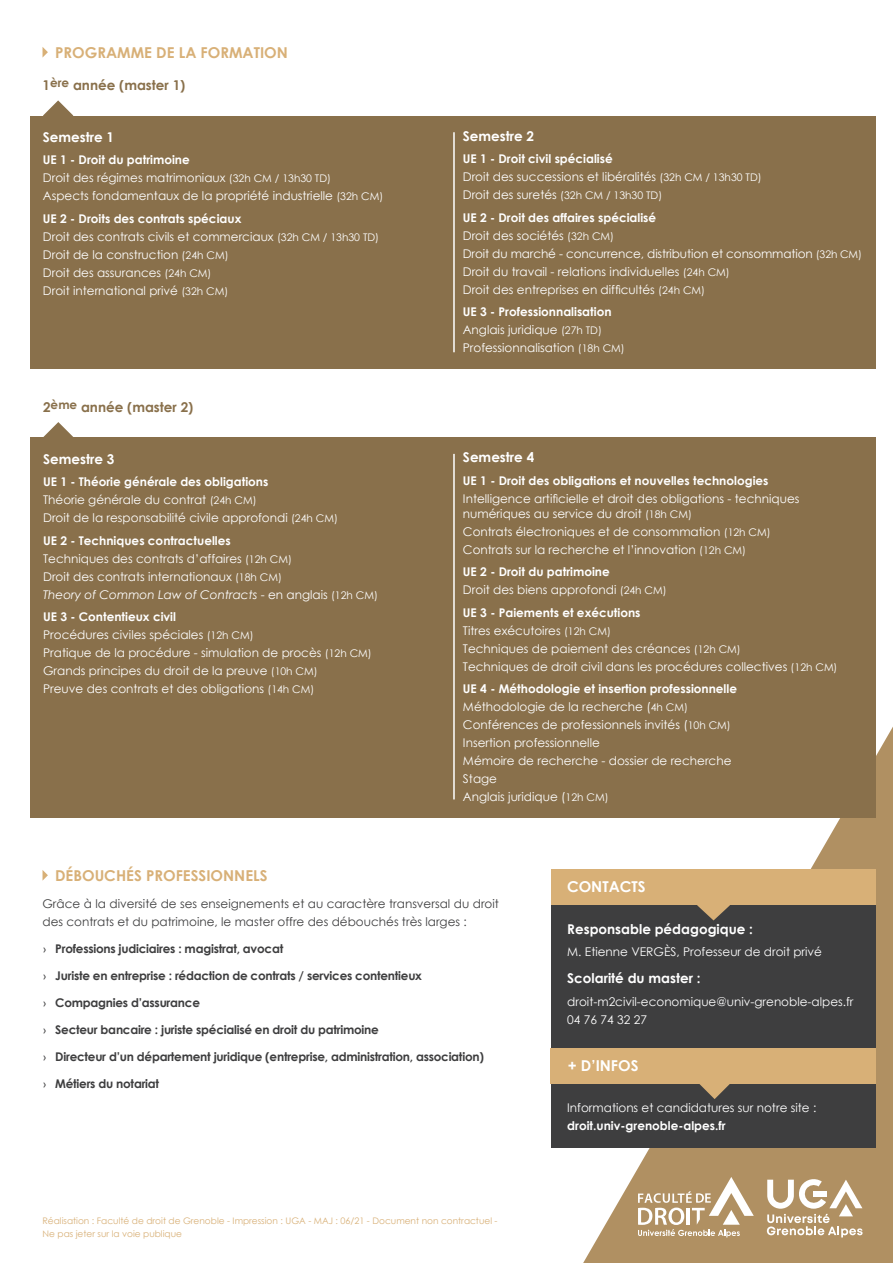
<style>
.page{position:relative;width:893px;height:1263px;background:#fff}
.page>*{position:absolute;margin:0;border:0;box-sizing:border-box;transform-origin:0 0}
.t1{font:700 15px "Century Gothic";color:#d8b077}
.t2{font:700 15px "Century Gothic";color:#fff}
.t3{font:700 13.5px "Century Gothic";color:#fff}
.t4{font:700 13.5px "Century Gothic";color:#89704b}
.t5{font:12px/18px "Century Gothic";color:#fff}
.t6{font:700 12px "Century Gothic";color:#fff}
.t7{font:700 12px "Century Gothic";letter-spacing:-.02em;color:#3e3e3f}
.t8{font:12px/18px "Century Gothic";color:#3e3e3f}
.t9{font:italic 12px "Century Gothic";color:#fff}
.t10{font:9px "Century Gothic";color:#d8b077}
.s1{font-size:10.5px}
.s2{font-style:normal}
.s3{font-style:normal;font-size:10.5px}
.s4{font-family:"Calibri";font-weight:400}
</style>
<div class="page">
<svg style="left:583px;top:727px;width:310px;height:536px;fill:#b09062"></svg>
<div style="left:551px;top:904px;width:325px;height:244px;background:#3e3e3f"></div>
<div style="left:551px;top:870px;width:325px;height:35px;background:#d8b077"></div>
<svg style="left:697px;top:905px;width:33px;height:15px"></svg>
<svg style="left:43px;top:870px;width:5px;height:10px"></svg>
<svg style="left:43px;top:100px;width:30px;height:16px"></svg>
<div style="left:30px;top:116px;width:846px;height:252px;background:#89704b"></div>
<hr style="left:453px;top:132px;width:2px;height:220px;background:#fff">
<svg style="left:43px;top:47px;width:5px;height:10px"></svg>
<svg style="left:43px;top:422px;width:30px;height:15px"></svg>
<div style="left:30px;top:437px;width:846px;height:381px;background:#89704b"></div>
<hr style="left:453px;top:454px;width:2px;height:345px;background:#fff">
<div style="left:551px;top:1048px;width:325px;height:36px;background:#d8b077"></div>
<svg style="left:699px;top:1084px;width:31px;height:15px"></svg>
<svg style="left:638px;top:1177px;width:116px;height:60px"></svg>
<svg style="left:767px;top:1177px;width:95px;height:60px"></svg>
<p class="t1" style="left:55px;top:41px;width:234px">PROGRAMME DE LA FORMATION</p>
<p class="t4" style="left:43px;top:75px;width:144px">1<sup>ère</sup> année (master 1)</p>
<p class="t3" style="left:43px;top:127px;width:73px">Semestre 1</p>
<p class="t6" style="left:43px;top:151px;width:148px">UE 1 - Droit du patrimoine</p>
<p class="t5" style="left:43px;top:169px;width:290px">Droit des régimes matrimoniaux <span class="s1">(32h CM / 13h30 TD)</span></p>
<p class="t5" style="left:43px;top:187px;width:342px">Aspects fondamentaux de la propriété industrielle <span class="s1">(32h CM)</span></p>
<p class="t6" style="left:43px;top:209px;width:200px">UE 2 - Droits des contrats spéciaux</p>
<p class="t5" style="left:43px;top:227px;width:338px">Droit des contrats civils et commerciaux <span class="s1">(32h CM / 13h30 TD)<br></span>Droit de la construction <span class="s1">(24h CM)</span></p>
<p class="t5" style="left:43px;top:263px;width:170px">Droit des assurances <span class="s1">(24h CM)</span></p>
<p class="t5" style="left:43px;top:281px;width:187px">Droit international privé <span class="s1">(32h CM)</span></p>
<p class="t4" style="left:43px;top:397px;width:152px">2<sup>ème</sup> année (master 2)</p>
<p class="t3" style="left:43px;top:448px;width:73px">Semestre 3</p>
<p class="t6" style="left:43px;top:473px;width:227px">UE 1 - Théorie générale des obligations</p>
<p class="t5" style="left:43px;top:490px;width:215px">Théorie générale du contrat <span class="s1">(24h CM)</span></p>
<p class="t5" style="left:43px;top:508px;width:296px">Droit de la responsabilité civile approfondi <span class="s1">(24h CM)</span></p>
<p class="t6" style="left:43px;top:531px;width:189px">UE 2 - Techniques contractuelles</p>
<p class="t5" style="left:43px;top:549px;width:250px">Techniques des contrats d’affaires <span class="s1">(12h CM)</span></p>
<p class="t5" style="left:43px;top:567px;width:240px">Droit des contrats internationaux <span class="s1">(18h CM)</span></p>
<p class="t9" style="left:43px;top:586px;width:336px">Theory of Common Law of Contracts <span class="s2">- en anglais</span> <span class="s3">(12h CM)</span></p>
<p class="t6" style="left:43px;top:608px;width:134px">UE 3 - Contentieux civil</p>
<p class="t5" style="left:43px;top:625px;width:212px">Procédures civiles spéciales <span class="s1">(12h CM)</span></p>
<p class="t5" style="left:43px;top:643px;width:330px">Pratique de la procédure - simulation de procès <span class="s1">(12h CM)</span></p>
<p class="t5" style="left:43px;top:661px;width:276px">Grands principes du droit de la preuve <span class="s1">(10h CM)</span></p>
<p class="t5" style="left:43px;top:679px;width:273px">Preuve des contrats et des obligations <span class="s1">(14h CM)</span></p>
<p class="t3" style="left:463px;top:126px;width:73px">Semestre 2</p>
<p class="t6" style="left:463px;top:150px;width:151px">UE 1 - Droit civil spécialisé</p>
<p class="t5" style="left:463px;top:168px;width:300px">Droit des successions et libéralités <span class="s1">(32h CM / 13h30 TD)</span></p>
<p class="t5" style="left:463px;top:186px;width:201px">Droit des suretés <span class="s1">(32h CM / 13h30 TD)</span></p>
<p class="t6" style="left:463px;top:208px;width:195px">UE 2 - Droit des affaires spécialisé</p>
<p class="t5" style="left:463px;top:226px;width:153px">Droit des sociétés <span class="s1">(32h CM)</span></p>
<p class="t5" style="left:463px;top:244px;width:401px">Droit du marché - concurrence, distribution et consommation <span class="s1">(32h CM)<br></span>Droit du travail - relations individuelles <span class="s1">(24h CM)</span></p>
<p class="t5" style="left:463px;top:280px;width:244px">Droit des entreprises en difficultés <span class="s1">(24h CM)</span></p>
<p class="t6" style="left:463px;top:303px;width:150px">UE 3 - Professionnalisation</p>
<p class="t5" style="left:463px;top:321px;width:141px">Anglais juridique <span class="s1">(27h TD)</span></p>
<p class="t5" style="left:463px;top:339px;width:164px">Professionnalisation <span class="s1">(18h CM)</span></p>
<p class="t3" style="left:463px;top:447px;width:73px">Semestre 4</p>
<p class="t6" style="left:463px;top:471px;width:307px">UE 1 - Droit des obligations et nouvelles technologies</p>
<p class="t5" style="left:463px;top:491px;width:338px;line-height:15px">Intelligence artificielle et droit des obligations - techniques numériques au service du droit <span class="s1">(18h CM)</span></p>
<p class="t5" style="left:463px;top:522px;width:309px">Contrats électroniques et de consommation <span class="s1">(12h CM)</span></p>
<p class="t5" style="left:463px;top:540px;width:285px">Contrats sur la recherche et l’innovation <span class="s1">(12h CM)</span></p>
<p class="t6" style="left:463px;top:563px;width:148px">UE 2 - Droit du patrimoine</p>
<p class="t5" style="left:463px;top:581px;width:205px">Droit des biens approfondi <span class="s1">(24h CM)</span></p>
<p class="t6" style="left:463px;top:603px;width:179px">UE 3 - Paiements et exécutions</p>
<p class="t5" style="left:463px;top:621px;width:149px">Titres exécutoires <span class="s1">(12h CM)</span></p>
<p class="t5" style="left:463px;top:639px;width:279px">Techniques de paiement des créances <span class="s1">(12h CM)</span></p>
<p class="t5" style="left:463px;top:657px;width:376px">Techniques de droit civil dans les procédures collectives <span class="s1">(12h CM)</span></p>
<p class="t6" style="left:463px;top:680px;width:276px">UE 4 - Méthodologie et insertion professionnelle</p>
<p class="t5" style="left:463px;top:698px;width:226px">Méthodologie de la recherche (<span class="s1">4h CM)</span></p>
<p class="t5" style="left:463px;top:716px;width:269px">Conférences de professionnels invités (<span class="s1">10h CM)</span></p>
<p class="t5" style="left:463px;top:734px;width:138px">Insertion professionnelle</p>
<p class="t5" style="left:463px;top:752px;width:270px">Mémoire de recherche - dossier de recherche</p>
<p class="t5" style="left:463px;top:770px;width:36px">Stage</p>
<p class="t5" style="left:463px;top:788px;width:147px">Anglais juridique (<span class="s1">12h CM)</span></p>
<p class="t1" style="left:55px;top:864px;width:214px">DÉBOUCHÉS PROFESSIONNELS</p>
<p class="t8" style="left:43px;top:894px;width:458px">Grâce à la diversité de ses enseignements et au caractère transversal du droit des contrats et du patrimoine, le master offre des débouchés très larges :</p>
<p class="t7" style="left:43px;top:940px;width:242px"><span class="s4">›</span> Professions judiciaires : magistrat, avocat</p>
<p class="t7" style="left:43px;top:967px;width:381px"><span class="s4">›</span> Juriste en entreprise : rédaction de contrats / services contentieux</p>
<p class="t7" style="left:43px;top:994px;width:159px"><span class="s4">›</span> Compagnies d’assurance</p>
<p class="t7" style="left:43px;top:1021px;width:338px"><span class="s4">›</span> Secteur bancaire : juriste spécialisé en droit du patrimoine</p>
<p class="t7" style="left:43px;top:1048px;width:443px"><span class="s4">›</span> Directeur d’un département juridique (entreprise, administration, association)</p>
<p class="t7" style="left:43px;top:1075px;width:118px"><span class="s4">›</span> Métiers du notariat</p>
<p class="t10" style="left:43px;top:1214px;width:457px">Réalisation : Faculté de droit de Grenoble - Impression : UGA - MAJ : 06/21 - Document non contractuel -</p>
<p class="t10" style="left:43px;top:1228px;width:141px">Ne pas jeter sur la voie publique</p>
<p class="t2" style="left:567px;top:875px;width:80px">CONTACTS</p>
<p class="t3" style="left:567px;top:919px;width:187px">Responsable pédagogique :</p>
<p class="t5" style="left:567px;top:943px;width:256px">M. Etienne VERGÈS, Professeur de droit privé</p>
<p class="t3" style="left:567px;top:968px;width:135px">Scolarité du master :</p>
<p class="t5" style="left:567px;top:992px;width:288px">droit-m2civil-economique@univ-grenoble-alpes.fr</p>
<p class="t5" style="left:567px;top:1010px;width:81px">04 76 74 32 27</p>
<p class="t2" style="left:568px;top:1054px;width:72px">+ D’INFOS</p>
<p class="t5" style="left:567px;top:1098px;width:251px">Informations et candidatures sur notre site :</p>
<p class="t6" style="left:567px;top:1116px;width:160px">droit.univ-grenoble-alpes.fr</p>
</div>
